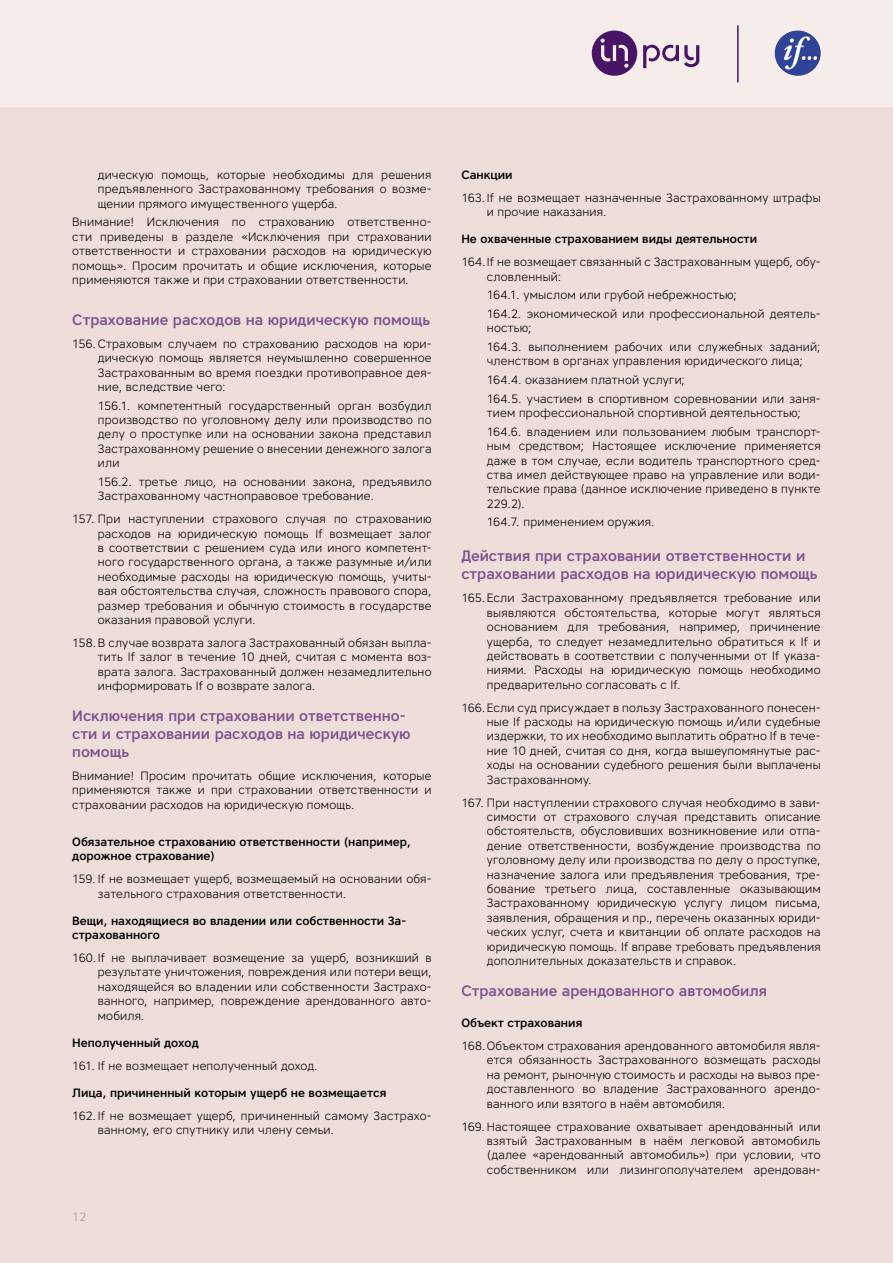
<style>
.page{position:relative;width:893px;height:1263px;background:#fff}
.page>*{position:absolute;margin:0;border:0;box-sizing:border-box;transform-origin:0 0}
.t1{font:500 15px/18px "Core Sans A55";color:#7e528e}
.t2{font:300 12px/14.4px "Core Sans A35";letter-spacing:.02em;color:#000;text-align:justify}
.t3{font:500 12px/14.4px "Core Sans A55";color:#000}
.t4{font:300 12px "Core Sans A35";color:#a995a6}
</style>
<div class="page">
<div style="left:0;top:106px;width:893px;height:1157px;background:#eddeda"></div>
<div style="left:0;top:0;width:893px;height:106px;background:#f6ecea"></div>
<svg style="left:592px;top:31px;width:107px;height:45px"></svg>
<img style="left:775px;top:31px;width:46px;height:45px;border-radius:23px">
<hr style="left:737px;top:25px;width:2px;height:57px;background:#481465">
<p class="t2" style="left:98px;top:167px;width:335px">дическую помощь, которые необходимы для решения предъявленного Застрахованному требования о возме&shy;щении прямого имущественного ущерба.</p>
<p class="t2" style="left:72px;top:215px;width:361px">Внимание! Исключения по страхованию ответственно&shy;сти приведены в разделе «Исключения при страховании ответственности и страховании расходов на юридическую помощь». Просим прочитать и общие исключения, которые применяются также и при страховании ответственности.</p>
<p class="t1" style="left:72px;top:310px;width:359px">Страхование расходов на юридическую помощь</p>
<p class="t2" style="left:98px;top:336px;width:335px;text-indent:-26px">156.Страховым случаем по страхованию расходов на юри&shy;дическую помощь является неумышленно совершенное Застрахованным во время поездки противоправное дея&shy;ние, вследствие чего:</p>
<p class="t2" style="left:98px;top:398px;width:335px">156.1. компетентный государственный орган возбудил производство по уголовному делу или производство по делу о проступке или на основании закона представил Застрахованному решение о внесении денежного залога или</p>
<p class="t2" style="left:98px;top:474px;width:335px">156.2. третье лицо, на основании закона, предъявило<br>Застрахованному частноправовое требование.</p>
<p class="t2" style="left:98px;top:511px;width:335px;text-indent:-26px">157. При наступлении страхового случая по страхованию расходов на юридическую помощь If возмещает залог в соответствии с решением суда или иного компетент&shy;ного государственного органа, а также разумные и/или необходимые расходы на юридическую помощь, учиты&shy;вая обстоятельства случая, сложность правового спора, размер требования и обычную стоимость в государстве оказания правовой услуги.</p>
<p class="t2" style="left:98px;top:635px;width:335px;text-indent:-26px">158.В случае возврата залога Застрахованный обязан выпла&shy;тить If залог в течение 10 дней, считая с момента воз&shy;врата залога. Застрахованный должен незамедлительно информировать If о возврате залога.</p>
<p class="t1" style="left:72px;top:706px;width:340px">Исключения при страховании ответственно&shy;сти и страховании расходов на юридическую помощь</p>
<p class="t2" style="left:72px;top:768px;width:361px">Внимание! Просим прочитать общие исключения, которые применяются также и при страховании ответственности и страховании расходов на юридическую помощь.</p>
<p class="t3" style="left:72px;top:834px;width:340px">Обязательное страхованию ответственности (например, дорожное страхование)</p>
<p class="t2" style="left:98px;top:871px;width:335px;text-indent:-26px">159. If не возмещает ущерб, возмещаемый на основании обя&shy;зательного страхования ответственности.</p>
<p class="t3" style="left:72px;top:913px;width:335px">Вещи, находящиеся во владении или собственности За&shy;страхованного</p>
<p class="t2" style="left:98px;top:950px;width:335px;text-indent:-26px">160.If не выплачивает возмещение за ущерб, возникший в результате уничтожения, повреждения или потери вещи, находящейся во владении или собственности Застрахо&shy;ванного, например, повреждение арендованного авто&shy;мобиля.</p>
<p class="t3" style="left:72px;top:1035px;width:128px">Неполученный доход</p>
<p class="t2" style="left:72px;top:1058px;width:247px">161. If не возмещает неполученный доход.</p>
<p class="t3" style="left:72px;top:1085px;width:316px">Лица, причиненный которым ущерб не возмещается</p>
<p class="t2" style="left:98px;top:1108px;width:335px;text-indent:-26px">162.If не возмещает ущерб, причиненный самому Застрахо&shy;ванному, его спутнику или члену семьи.</p>
<p class="t4" style="left:72px;top:1208px;width:16px">12</p>
<p class="t3" style="left:461px;top:167px;width:53px">Санкции</p>
<p class="t2" style="left:487px;top:190px;width:335px;text-indent:-26px">163.If не возмещает назначенные Застрахованному штрафы и прочие наказания.</p>
<p class="t3" style="left:461px;top:232px;width:297px">Не охваченные страхованием виды деятельности</p>
<p class="t2" style="left:487px;top:255px;width:335px;text-indent:-26px">164.If не возмещает связанный с Застрахованным ущерб, обу&shy;словленный:</p>
<p class="t2" style="left:487px;top:286px;width:335px;line-height:18.6px">164.1. умыслом или грубой небрежностью;<br>164.2. экономической или профессиональной деятель-</p>
<p class="t2" style="left:487px;top:319px;width:335px;line-height:18.6px">ностью;<br>164.3. выполнением рабочих или служебных заданий;</p>
<p class="t2" style="left:487px;top:352px;width:335px;line-height:18.6px;text-align:left">членством в органах управления юридического лица;<br>164.4. оказанием платной услуги;<br>164.5. участием в спортивном соревновании или заня-</p>
<p class="t2" style="left:487px;top:403px;width:335px;line-height:18.6px">тием профессиональной спортивной деятельностью;<br>164.6. владением или пользованием любым транспорт-</p>
<p class="t2" style="left:487px;top:438px;width:335px">ным средством; Настоящее исключение применяется даже в том случае, если водитель транспортного сред&shy;ства имел действующее право на управление или води&shy;тельские права (данное исключение приведено в пункте 229.2).</p>
<p class="t2" style="left:487px;top:515px;width:169px">164.7. применением оружия.</p>
<p class="t1" style="left:461px;top:547px;width:358px">Действия при страховании ответственности и страховании расходов на юридическую помощь</p>
<p class="t2" style="left:487px;top:591px;width:335px;text-indent:-26px">165.Если Застрахованному предъявляется требование или выявляются обстоятельства, которые могут являться основанием для требования, например, причинение ущерба, то следует незамедлительно обратиться к If и действовать в соответствии с полученными от If указа&shy;ниями. Расходы на юридическую помощь необходимо предварительно согласовать с If.</p>
<p class="t2" style="left:487px;top:700px;width:335px;text-indent:-26px">166.Если суд присуждает в пользу Застрахованного понесен&shy;ные If расходы на юридическую помощь и/или судебные издержки, то их необходимо выплатить обратно If в тече&shy;ние 10 дней, считая со дня, когда вышеупомянутые рас&shy;ходы на основании судебного решения были выплачены Застрахованному.</p>
<p class="t2" style="left:487px;top:795px;width:335px;text-indent:-26px">167. При наступлении страхового случая необходимо в зави&shy;симости от страхового случая представить описание обстоятельств, обусловивших возникновение или отпа&shy;дение ответственности, возбуждение производства по уголовному делу или производства по делу о проступке, назначение залога или предъявления требования, тре&shy;бование третьего лица, составленные оказывающим Застрахованному юридическую услугу лицом письма, заявления, обращения и пр., перечень оказанных юриди&shy;ческих услуг, счета и квитанции об оплате расходов на юридическую помощь. If вправе требовать предъявления дополнительных доказательств и справок.</p>
<p class="t1" style="left:461px;top:981px;width:307px">Страхование арендованного автомобиля</p>
<p class="t3" style="left:461px;top:1015px;width:122px">Объект страхования</p>
<p class="t2" style="left:487px;top:1038px;width:335px;text-indent:-26px">168.Объектом страхования арендованного автомобиля явля&shy;ется обязанность Застрахованного возмещать расходы на ремонт, рыночную стоимость и расходы на вывоз пре&shy;доставленного во владение Застрахованного арендо&shy;ванного или взятого в наём автомобиля.</p>
<p class="t2" style="left:487px;top:1119px;width:335px;text-indent:-26px">169.Настоящее страхование охватывает арендованный или взятый Застрахованным в наём легковой автомобиль (далее «арендованный автомобиль») при условии, что собственником или лизингополучателем арендован-</p>
</div>
